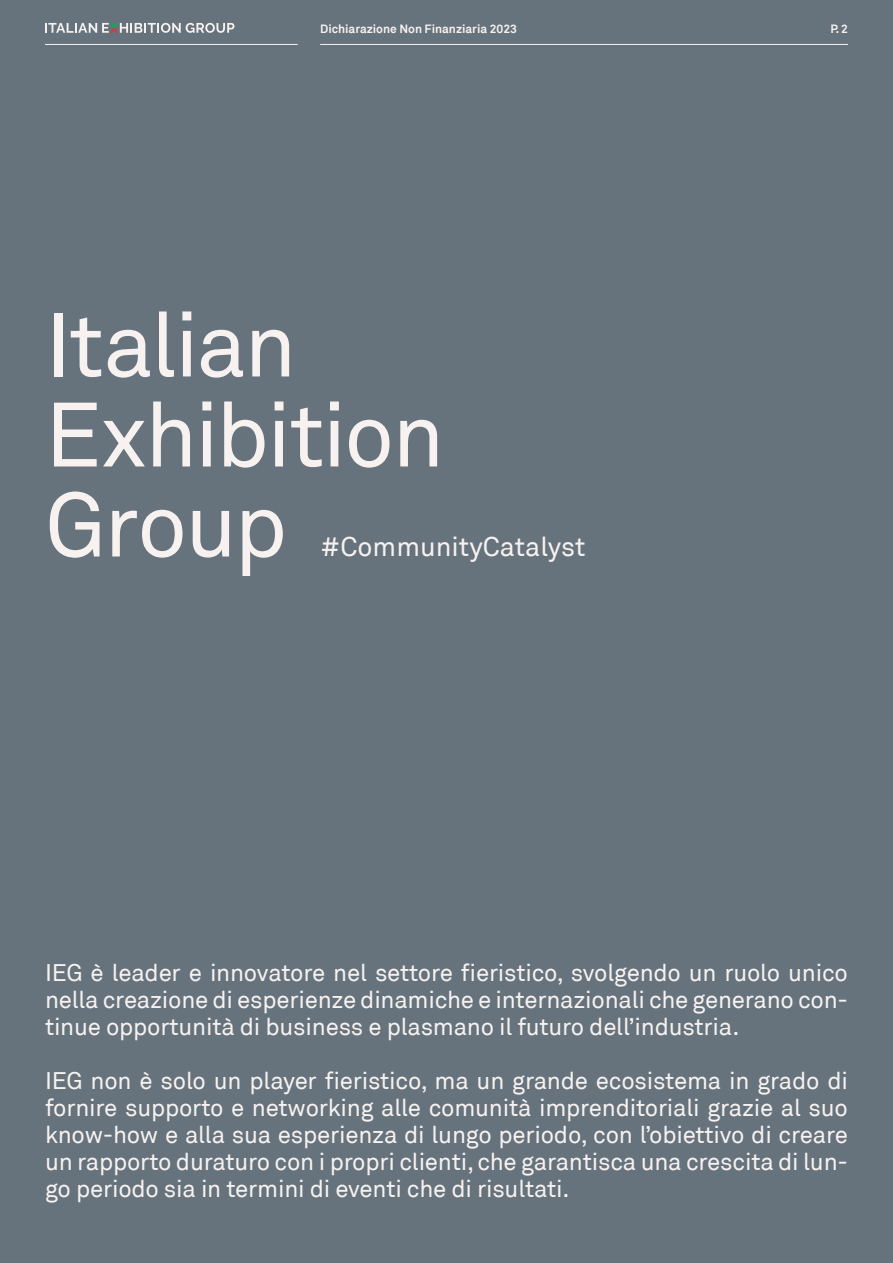
<style>
.page{position:relative;width:893px;height:1263px;background:#66737d}
.page>*{position:absolute;margin:0;border:0;box-sizing:border-box;transform-origin:0 0}
.t1{font:90px/90px "Akkurat";letter-spacing:-.025em;color:#f7f2f0}
.t2{font:27px "Akkurat";color:#f7f2f0}
.t3{font:24px/27px "Akkurat";letter-spacing:-.01em;color:#f7f2f0;text-align:justify}
.t4{font:700 12px "Akkurat";color:#f7f2f0}
</style>
<div class="page">
<hr style="left:45px;top:44px;width:253px;height:1px;background:#f7f2f0">
<hr style="left:320px;top:44px;width:528px;height:1px;background:#f7f2f0">
<svg style="left:45px;top:23px;width:189px;height:10px"></svg>
<p class="t4" style="left:320px;top:21px;width:198px">Dichiarazione Non Finanziaria 2023</p>
<p class="t4" style="left:830px;top:21px;width:19px">P. 2</p>
<h1 class="t1" style="left:45px;top:302px;width:401px">Italian<br>Exhibition<br>Group</h1>
<p class="t2" style="left:320px;top:531px;width:267px">#CommunityCatalyst</p>
<p class="t3" style="left:45px;top:960px;width:804px">IEG è leader e innovatore nel settore fieristico, svolgendo un ruolo unico nella creazione di esperienze dinamiche e internazionali che generano con&shy;tinue opportunità di business e plasmano il futuro dell’industria.</p>
<p class="t3" style="left:45px;top:1068px;width:804px">IEG non è solo un player fieristico, ma un grande ecosistema in grado di fornire supporto e networking alle comunità imprenditoriali grazie al suo know-how e alla sua esperienza di lungo periodo, con l’obiettivo di creare un rapporto duraturo con i propri clienti, che garantisca una crescita di lun&shy;go periodo sia in termini di eventi che di risultati.</p>
</div>
